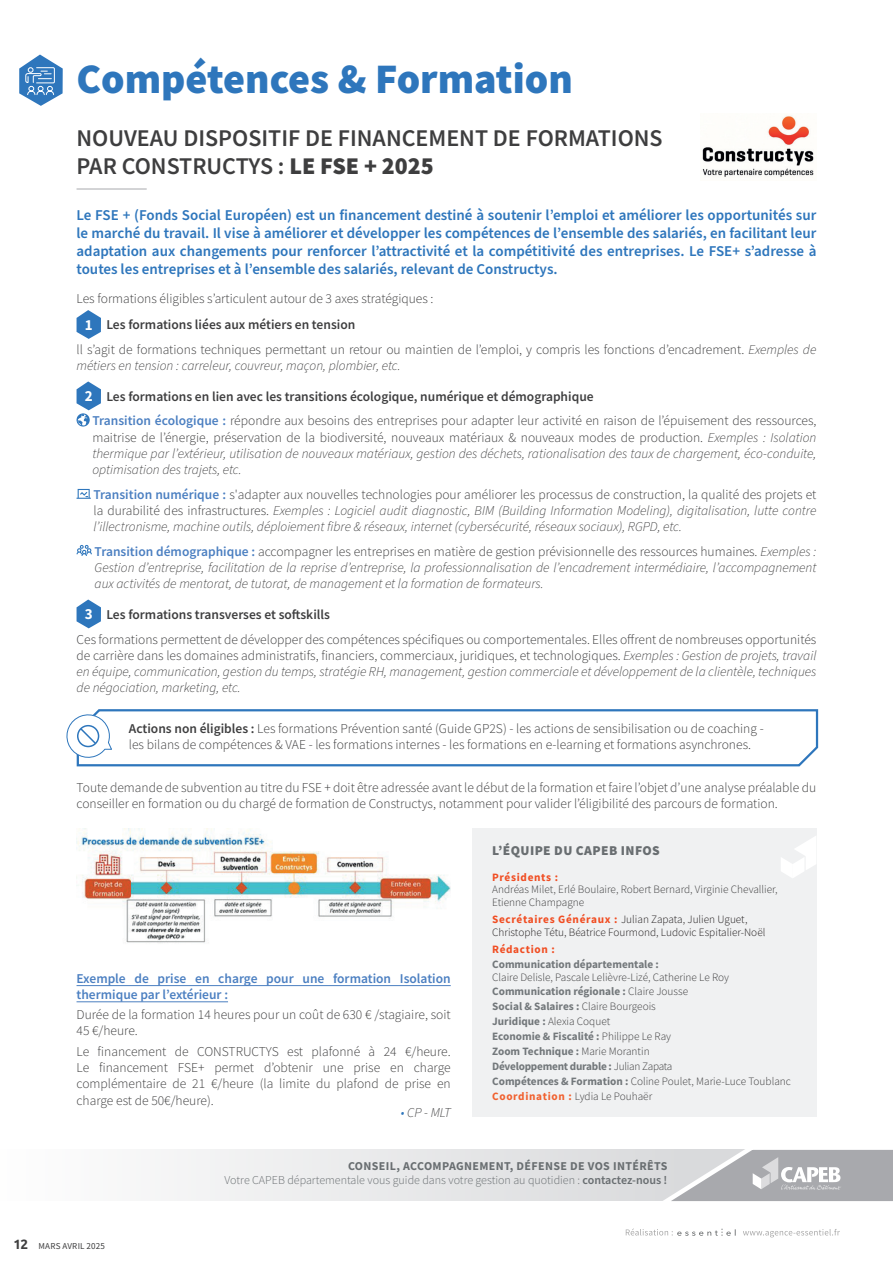
<style>
.page{position:relative;width:893px;height:1263px;background:#fff}
.page>*{position:absolute;margin:0;border:0;box-sizing:border-box;transform-origin:0 0}
.t1{font:900 42px "Source Sans Pro";color:#2e76bc}
.Titre_article{font:600 24px/28.8px "Source Sans Pro";color:#3e3e3f}
.Chapo_Juridique{font:600 15px/18px "Source Sans Pro";color:#2e76bc;text-align:justify}
._1er_paragraphe{font:700 15px "Source Sans Pro";color:#fff}
.Body{font:300 13.5px/16.2px "Source Sans Pro";color:#3e3e3f}
.Body-2{font:italic 300 13.5px/16.2px "Source Sans Pro";color:#3e3e3f;text-align:justify}
.BLOC_zoom_technique{font:300 13.5px/15.9px "Source Sans Pro";color:#3e3e3f}
.Body-3{font:600 13.5px "Source Sans Pro";color:#3e3e3f}
.Body-4{font:600 13.5px/16.2px "Source Sans Pro";color:#4b7fc1}
.Titre_Rubrique{font:900 13.5px "Source Sans Pro";letter-spacing:.03em;color:#696e71}
.Titre{font:300 12px/14.4px "Source Sans Pro";color:#696e71;text-align:right}
.Paragraphe{font:300 11.25px/12.8px "Source Sans Pro";color:#3e3e3f}
.Paragraphe-2{font:700 11.25px "Source Sans Pro";color:#73787b}
.t2{font:300 11.25px/12.8px "Source Sans Pro";color:#231f20}
.Paragraphe-3{font:700 11.25px "Source Sans Pro";letter-spacing:-.02em;color:#73787b}
.t3{font:700 11.25px "Source Sans Pro";letter-spacing:.06em;color:#f04d22}
.t4{font:9px "Source Sans Pro";letter-spacing:.025em;color:#3e3e3f}
.s1{font-weight:900}
.s2{font-style:italic}
.s3{font-weight:600;color:#4b7fc1}
.s4{font-weight:600;font-style:normal;color:#4b7fc1}
.s5{font-style:normal}
.s6{font-weight:600}
.s7{color:#2e76bc}
.s8{font-weight:700;color:#f04d22}
.s9{font-weight:700;color:#73787b}
.s10{font-weight:300;color:#3e3e3f}
.s11{font-weight:700;color:#f1612f}
.s12{font-family:"Ubuntu";font-weight:700;font-size:13.5px}
.s13{font-weight:700}
</style>
<div class="page">
<svg style="left:626px;top:1228px;width:110px;height:8px"></svg>
<svg style="left:743px;top:1229px;width:97px;height:8px"></svg>
<svg style="left:174px;top:1149px;width:473px;height:51px;fill:#e8e8ea"></svg>
<svg style="left:647px;top:1149px;width:246px;height:52px;background:#bdbdc1"></svg>
<div style="left:472px;top:828px;width:344px;height:289px;background:#f0f1f2"></div>
<svg style="left:781px;top:836px;width:35px;height:42px"></svg>
<svg style="left:19px;top:55px;width:44px;height:51px"></svg>
<hr style="left:77px;top:189px;width:70px;height:1px;background:#a8a9ad">
<svg style="left:77px;top:310px;width:24px;height:29px"></svg>
<svg style="left:77px;top:381px;width:24px;height:45px"></svg>
<svg style="left:77px;top:489px;width:14px;height:10px"></svg>
<svg style="left:77px;top:545px;width:15px;height:11px"></svg>
<svg style="left:77px;top:599px;width:24px;height:29px"></svg>
<hr style="left:77px;top:985px;width:374px;height:1px;background:#4b7fc1">
<hr style="left:77px;top:1001px;width:151px;height:1px;background:#4b7fc1">
<img style="left:702px;top:115px;width:112px;height:62px">
<svg style="left:66px;top:709px;width:753px;height:58px"></svg>
<img style="left:77px;top:828px;width:374px;height:115px">
<p class="t1" style="left:77px;top:50px;width:498px">Compétences &amp; Formation</p>
<p class="Titre_article" style="left:77px;top:123px;width:588px">NOUVEAU DISPOSITIF DE FINANCEMENT DE FORMATIONS<br>PAR CONSTRUCTYS : <span class="s1">LE FSE + 2025</span></p>
<p class="Chapo_Juridique" style="left:77px;top:207px;width:741px">Le FSE + (Fonds Social Européen) est un financement destiné à soutenir l’emploi et améliorer les opportunités sur le marché du travail. Il vise à améliorer et développer les compétences de l’ensemble des salariés, en facilitant leur adaptation aux changements pour renforcer l’attractivité et la compétitivité des entreprises. Le FSE+ s’adresse à toutes les entreprises et à l’ensemble des salariés, relevant de Constructys.</p>
<p class="Body" style="left:77px;top:290px;width:359px">Les formations éligibles s’articulent autour de 3 axes stratégiques :</p>
<p class="_1er_paragraphe" style="left:85px;top:315px;width:9px">1</p>
<p class="Body-3" style="left:106px;top:316px;width:250px">Les formations liées aux métiers en tension</p>
<p class="Body" style="left:77px;top:341px;width:741px">ll s’agit de formations techniques permettant un retour ou maintien de l’emploi, y compris les fonctions d’encadrement. <span class="s2">Exemples de métiers en tension : carreleur, couvreur, maçon, plombier, etc.</span></p>
<p class="_1er_paragraphe" style="left:85px;top:386px;width:9px">2</p>
<p class="Body-3" style="left:106px;top:387px;width:489px">Les formations en lien avec les transitions écologique, numérique et démographique</p>
<p class="Body" style="left:92px;top:413px;width:725px;text-align:justify"><span class="s3">Transition écologique :</span> répondre aux besoins des entreprises pour adapter leur activité en raison de l’épuisement des ressources, maitrise de l’énergie, préservation de la biodiversité, nouveaux matériaux &amp; nouveaux modes de production. <span class="s2">Exemples : Isolation thermique par l’extérieur, utilisation de nouveaux matériaux, gestion des déchets, rationalisation des taux de chargement, éco-conduite, optimisation des trajets, etc.</span></p>
<p class="Body-2" style="left:93px;top:487px;width:724px"><span class="s4">Transition numérique :</span> <span class="s5">s'adapter aux nouvelles technologies pour améliorer les processus de construction, la qualité des projets et la durabilité des infrastructures.</span> Exemples : Logiciel audit diagnostic, BIM (Building Information Modeling), digitalisation, lutte contre l’illectronisme, machine outils, déploiement fibre &amp; réseaux, internet (cybersécurité, réseaux sociaux), RGPD, etc.</p>
<p class="Body-2" style="left:95px;top:544px;width:723px"><span class="s4">Transition démographique :</span> <span class="s5">accompagner les entreprises en matière de gestion prévisionnelle des ressources humaines.</span> Exemples :<br>Gestion d’entreprise, facilitation de la reprise d’entreprise, la professionnalisation de l’encadrement intermédiaire, l’accompagnement aux activités de mentorat, de tutorat, de management et la formation de formateurs.</p>
<p class="_1er_paragraphe" style="left:85px;top:604px;width:9px">3</p>
<p class="Body-3" style="left:106px;top:605px;width:225px">Les formations transverses et softskills</p>
<p class="Body" style="left:77px;top:631px;width:741px;text-align:justify">Ces formations permettent de développer des compétences spécifiques ou comportementales. Elles offrent de nombreuses opportunités de carrière dans les domaines administratifs, financiers, commerciaux, juridiques, et technologiques. <span class="s2">Exemples : Gestion de projets, travail en équipe, communication, gestion du temps, stratégie RH, management, gestion commerciale et développement de la clientèle, techniques de négociation, marketing, etc.</span></p>
<p class="BLOC_zoom_technique" style="left:129px;top:721px;width:636px"><span class="s6">Actions non éligibles :</span> Les formations Prévention santé (Guide GP2S) - les actions de sensibilisation ou de coaching - les bilans de compétences &amp; VAE - les formations internes - les formations en e-learning et formations asynchrones.</p>
<p class="Body" style="left:77px;top:780px;width:741px">Toute demande de subvention au titre du FSE + doit être adressée avant le début de la formation et faire l’objet d’une analyse préalable du conseiller en formation ou du chargé de formation de Constructys, notamment pour valider l’éligibilité des parcours de formation.</p>
<p class="Body-4" style="left:77px;top:970px;width:376px">Exemple de prise en charge pour une formation Isolation thermique par l’extérieur :</p>
<p class="Body" style="left:77px;top:1007px;width:376px">Durée de la formation 14 heures pour un coût de 630 € /stagiaire, soit<br>45 €/heure.</p>
<p class="Body" style="left:77px;top:1043px;width:376px;text-align:justify">Le financement de CONSTRUCTYS est plafonné à 24 €/heure.<br>Le financement FSE+ permet d’obtenir une prise en charge complémentaire de 21 €/heure (la limite du plafond de prise en charge est de 50€/heure).</p>
<p class="Body-2" style="left:401px;top:1104px;width:52px"><span class="s7">•</span> CP - MLT</p>
<p class="Titre_Rubrique" style="left:492px;top:841px;width:169px">L’ÉQUIPE DU CAPEB INFOS</p>
<p class="t3" style="left:492px;top:869px;width:67px">Présidents :</p>
<p class="Paragraphe" style="left:492px;top:883px;width:287px">Andréas Milet, Erlé Boulaire, Robert Bernard, Virginie Chevallier,<br>Etienne Champagne</p>
<p class="t2" style="left:492px;top:913px;width:275px"><span class="s8">Secrétaires Généraux :</span> Julian Zapata, Julien Uguet,<br>Christophe Tétu, Béatrice Fourmond, Ludovic Espitalier-Noël</p>
<p class="t3" style="left:492px;top:941px;width:64px">Rédaction :</p>
<p class="Paragraphe" style="left:492px;top:958px;width:238px"><span class="s9">Communication départementale :<br></span>Claire Delisle, Pascale Lelièvre-Lizé, Catherine Le Roy</p>
<p class="Paragraphe-2" style="left:492px;top:984px;width:197px">Communication régionale : <span class="s10">Claire Jousse</span></p>
<p class="Paragraphe-2" style="left:492px;top:999px;width:165px">Social &amp; Salaires : <span class="s10">Claire Bourgeois</span></p>
<p class="Paragraphe" style="left:492px;top:1015px;width:120px"><span class="s9">Juridique :</span> Alexia Coquet</p>
<p class="Paragraphe-2" style="left:492px;top:1029px;width:180px">Economie &amp; Fiscalité : <span class="s10">Philippe Le Ray</span></p>
<p class="Paragraphe-2" style="left:492px;top:1043px;width:159px">Zoom Technique : <span class="s10">Marie Morantin</span></p>
<p class="Paragraphe-3" style="left:492px;top:1058px;width:182px">Développement durable : <span class="s10">Julian Zapata</span></p>
<p class="Paragraphe" style="left:492px;top:1074px;width:300px"><span class="s9">Compétences &amp; Formation :</span> Coline Poulet, Marie-Luce Toublanc</p>
<p class="Paragraphe" style="left:492px;top:1089px;width:162px"><span class="s11">Coordination :</span> Lydia Le Pouhaër</p>
<p class="t4" style="left:13px;top:1240px;width:93px"><span class="s12">12</span> MARS AVRIL 2025</p>
<p class="Titre" style="left:225px;top:1158px;width:444px"><span class="s13">CONSEIL, ACCOMPAGNEMENT, DÉFENSE DE VOS INTÉRÊTS<br></span>Votre CAPEB départementale vous guide dans votre gestion au quotidien : <span class="s6">contactez-nous !</span></p>
</div>
